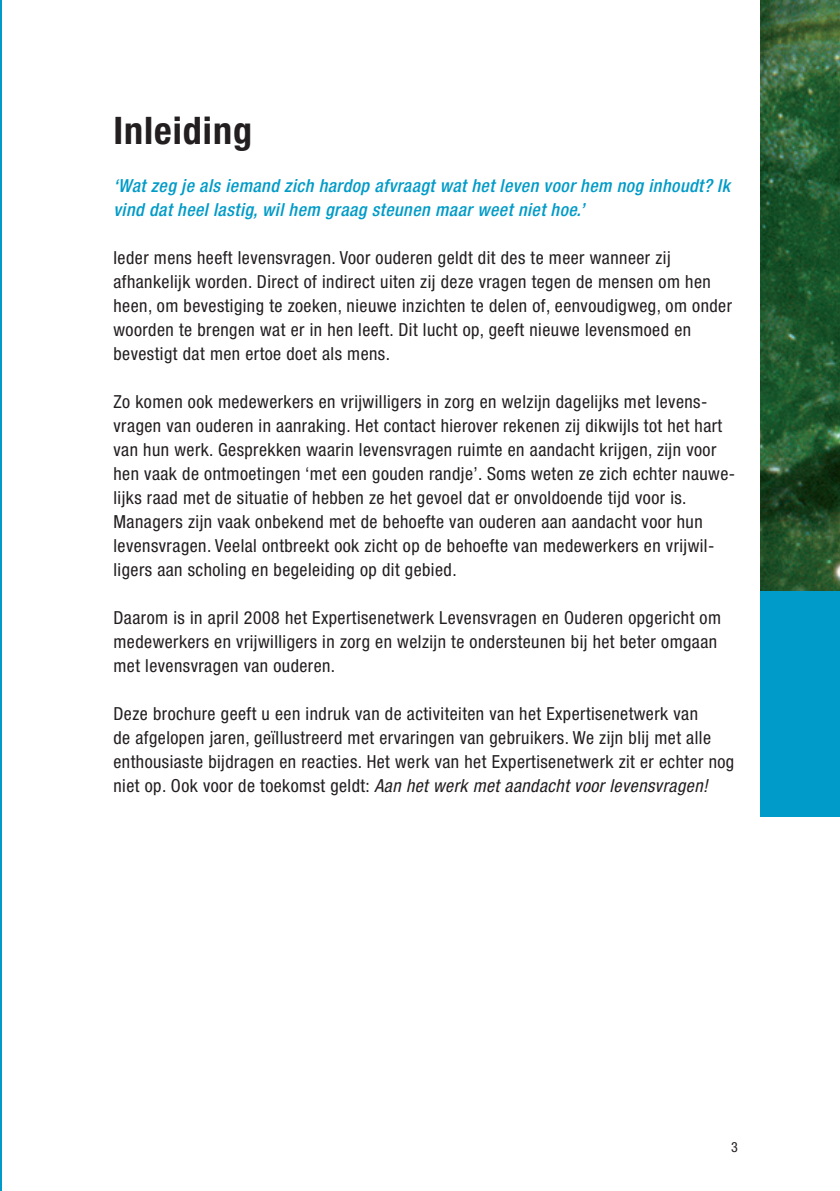
<style>
.page{position:relative;width:840px;height:1191px;background:#fff}
.page>*{position:absolute;margin:0;border:0;box-sizing:border-box;transform-origin:0 0}
.t1{font:700 condensed 38px "Helvetica Neue LT Pro";letter-spacing:.025em;color:#231f20}
.t2{font:condensed 18px/24px "Helvetica Neue LT Pro";letter-spacing:.025em;color:#231f20}
.t3{font:italic 500 condensed 18px/24px "Helvetica Neue LT Pro";letter-spacing:.025em;color:#009bc8}
.t4{font:condensed 14px "Helvetica Neue LT Pro";color:#231f20}
.s1{font-style:italic}
</style>
<div class="page">
<hr style="left:0;top:0;width:1px;height:1191px;background:#009bc8">
<img style="left:760px;top:0;width:79px;height:591px">
<div style="left:760px;top:591px;width:79px;height:225px;background:#009bc8"></div>
<h1 class="t1" style="left:113px;top:108px;width:140px">Inleiding</h1>
<p class="t3" style="left:113px;top:174px;width:617px">‘Wat zeg je als iemand zich hardop afvraagt wat het leven voor hem nog inhoudt? Ik vind dat heel lastig, wil hem graag steunen maar weet niet hoe.’</p>
<p class="t2" style="left:113px;top:245px;width:619px">Ieder mens heeft levensvragen. Voor ouderen geldt dit des te meer wanneer zij afhankelijk worden. Direct of indirect uiten zij deze vragen tegen de mensen om hen heen, om bevestiging te zoeken, nieuwe inzichten te delen of, eenvoudigweg, om onder woorden te brengen wat er in hen leeft. Dit lucht op, geeft nieuwe levensmoed en bevestigt dat men ertoe doet als mens.</p>
<p class="t2" style="left:113px;top:389px;width:622px">Zo komen ook medewerkers en vrijwilligers in zorg en welzijn dagelijks met levens&shy;vragen van ouderen in aanraking. Het contact hierover rekenen zij dikwijls tot het hart van hun werk. Gesprekken waarin levensvragen ruimte en aandacht krijgen, zijn voor hen vaak de ontmoetingen ‘met een gouden randje’. Soms weten ze zich echter nauwe&shy;lijks raad met de situatie of hebben ze het gevoel dat er onvoldoende tijd voor is.<br>Managers zijn vaak onbekend met de behoefte van ouderen aan aandacht voor hun levensvragen. Veelal ontbreekt ook zicht op de behoefte van medewerkers en vrijwil&shy;ligers aan scholing en begeleiding op dit gebied.</p>
<p class="t2" style="left:113px;top:605px;width:608px">Daarom is in april 2008 het Expertisenetwerk Levensvragen en Ouderen opgericht om medewerkers en vrijwilligers in zorg en welzijn te ondersteunen bij het beter omgaan met levensvragen van ouderen.</p>
<p class="t2" style="left:113px;top:701px;width:622px">Deze brochure geeft u een indruk van de activiteiten van het Expertisenetwerk van<br>de afgelopen jaren, geïllustreerd met ervaringen van gebruikers. We zijn blij met alle enthousiaste bijdragen en reacties. Het werk van het Expertisenetwerk zit er echter nog niet op. Ook voor de toekomst geldt: <span class="s1">Aan het werk met aandacht voor levensvragen!</span></p>
<p class="t4" style="left:730px;top:1139px;width:8px">3</p>
</div>
